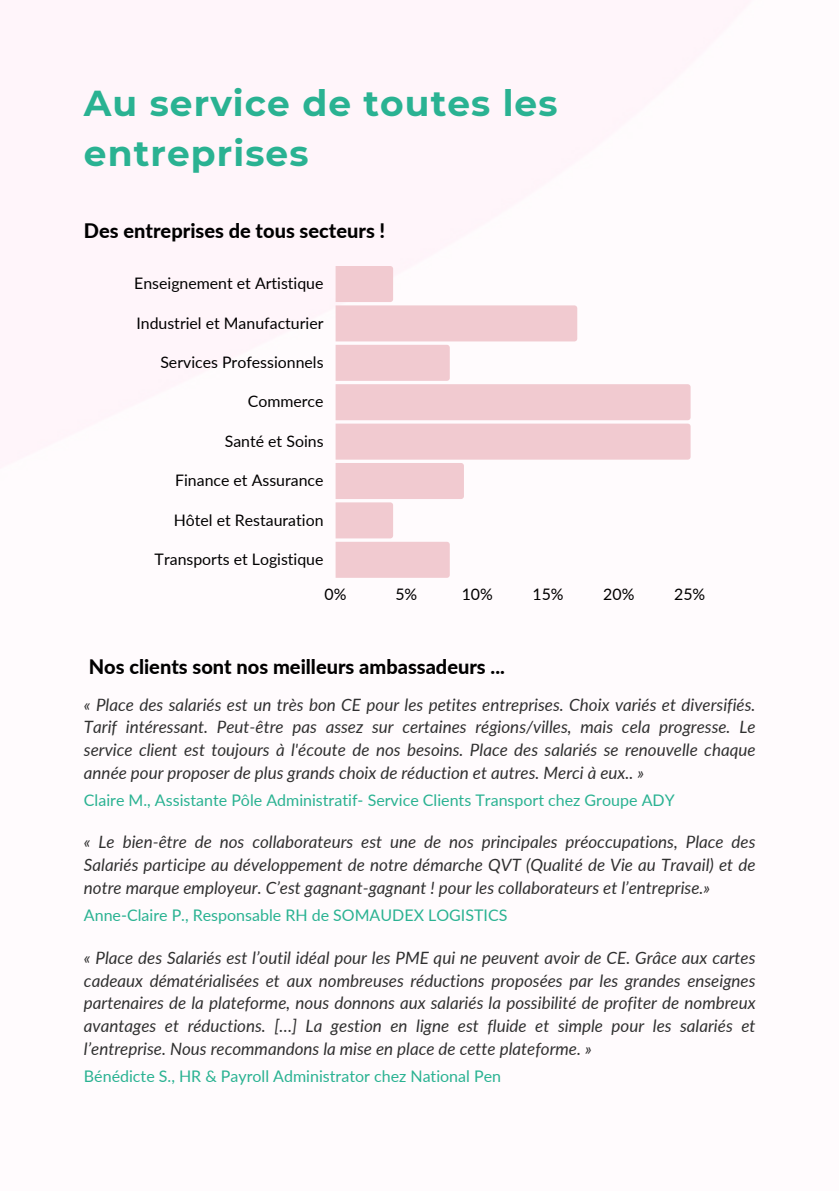
<style>
.page{position:relative;width:839px;height:1191px;background:#fff}
.page>*{position:absolute;margin:0;border:0;box-sizing:border-box;transform-origin:0 0}
.t1{font:700 36px/49.6px "Montserrat";letter-spacing:.03em;color:#2ab292}
.t2{font:800 20px "Lato";color:#000}
.t3{font:italic 17px/22.6px "Lato";color:#303030;text-align:justify}
.t4{font:16px "Lato";color:#2ab292}
.t5{font:15.8px "Lato";color:#000}
</style>
<div class="page">
<img style="left:0;top:0;width:749px;height:578px">
<svg style="left:390px;top:266px;width:3px;height:36px"></svg>
<svg style="left:574px;top:305px;width:3px;height:36px"></svg>
<div style="left:335px;top:345px;width:115px;height:36px;background:#f1cad0"></div>
<svg style="left:687px;top:384px;width:3px;height:76px"></svg>
<svg style="left:461px;top:463px;width:3px;height:36px"></svg>
<svg style="left:390px;top:502px;width:3px;height:36px"></svg>
<svg style="left:447px;top:542px;width:3px;height:36px"></svg>
<h1 class="t1" style="left:84px;top:77px;width:475px">Au service de toutes les entreprises</h1>
<p class="t2" style="left:84px;top:216px;width:303px">Des entreprises de tous secteurs !</p>
<p class="t5" style="left:134px;top:272px;width:191px">Enseignement et Artistique</p>
<p class="t5" style="left:136px;top:312px;width:189px">Industriel et Manufacturier</p>
<p class="t5" style="left:160px;top:351px;width:165px">Services Professionnels</p>
<p class="t5" style="left:248px;top:390px;width:77px">Commerce</p>
<p class="t5" style="left:225px;top:430px;width:100px">Santé et Soins</p>
<p class="t5" style="left:175px;top:469px;width:150px">Finance et Assurance</p>
<p class="t5" style="left:174px;top:509px;width:151px">Hôtel et Restauration</p>
<p class="t5" style="left:155px;top:548px;width:170px">Transports et Logistique</p>
<p class="t5" style="left:324px;top:583px;width:23px">0%</p>
<p class="t5" style="left:395px;top:583px;width:23px">5%</p>
<p class="t5" style="left:461px;top:583px;width:33px">10%</p>
<p class="t5" style="left:532px;top:583px;width:33px">15%</p>
<p class="t5" style="left:603px;top:583px;width:33px">20%</p>
<p class="t5" style="left:674px;top:583px;width:33px">25%</p>
<p class="t2" style="left:89px;top:651px;width:417px">Nos clients sont nos meilleurs ambassadeurs ...</p>
<p class="t3" style="left:84px;top:692px;width:673px">« Place des salariés est un très bon CE pour les petites entreprises. Choix variés et diversifiés.<br>Tarif intéressant. Peut-être pas assez sur certaines régions/villes, mais cela progresse. Le service client est toujours à l'écoute de nos besoins. Place des salariés se renouvelle chaque année pour proposer de plus grands choix de réduction et autres. Merci à eux.. »</p>
<p class="t4" style="left:84px;top:789px;width:592px">Claire M., Assistante Pôle Administratif- Service Clients Transport chez Groupe ADY</p>
<p class="t3" style="left:84px;top:830px;width:673px">« Le bien-être de nos collaborateurs est une de nos principales préoccupations, Place des Salariés participe au développement de notre démarche QVT (Qualité de Vie au Travail) et de notre marque employeur. C’est gagnant-gagnant ! pour les collaborateurs et l’entreprise.»</p>
<p class="t4" style="left:84px;top:904px;width:425px">Anne-Claire P., Responsable RH de SOMAUDEX LOGISTICS</p>
<p class="t3" style="left:84px;top:946px;width:673px">« Place des Salariés est l’outil idéal pour les PME qui ne peuvent avoir de CE. Grâce aux cartes cadeaux dématérialisées et aux nombreuses réductions proposées par les grandes enseignes partenaires de la plateforme, nous donnons aux salariés la possibilité de profiter de nombreux avantages et réductions. […] La gestion en ligne est fluide et simple pour les salariés et l’entreprise. Nous recommandons la mise en place de cette plateforme. »</p>
<p class="t4" style="left:84px;top:1065px;width:418px">Bénédicte S., HR &amp; Payroll Administrator chez National Pen</p>
</div>
